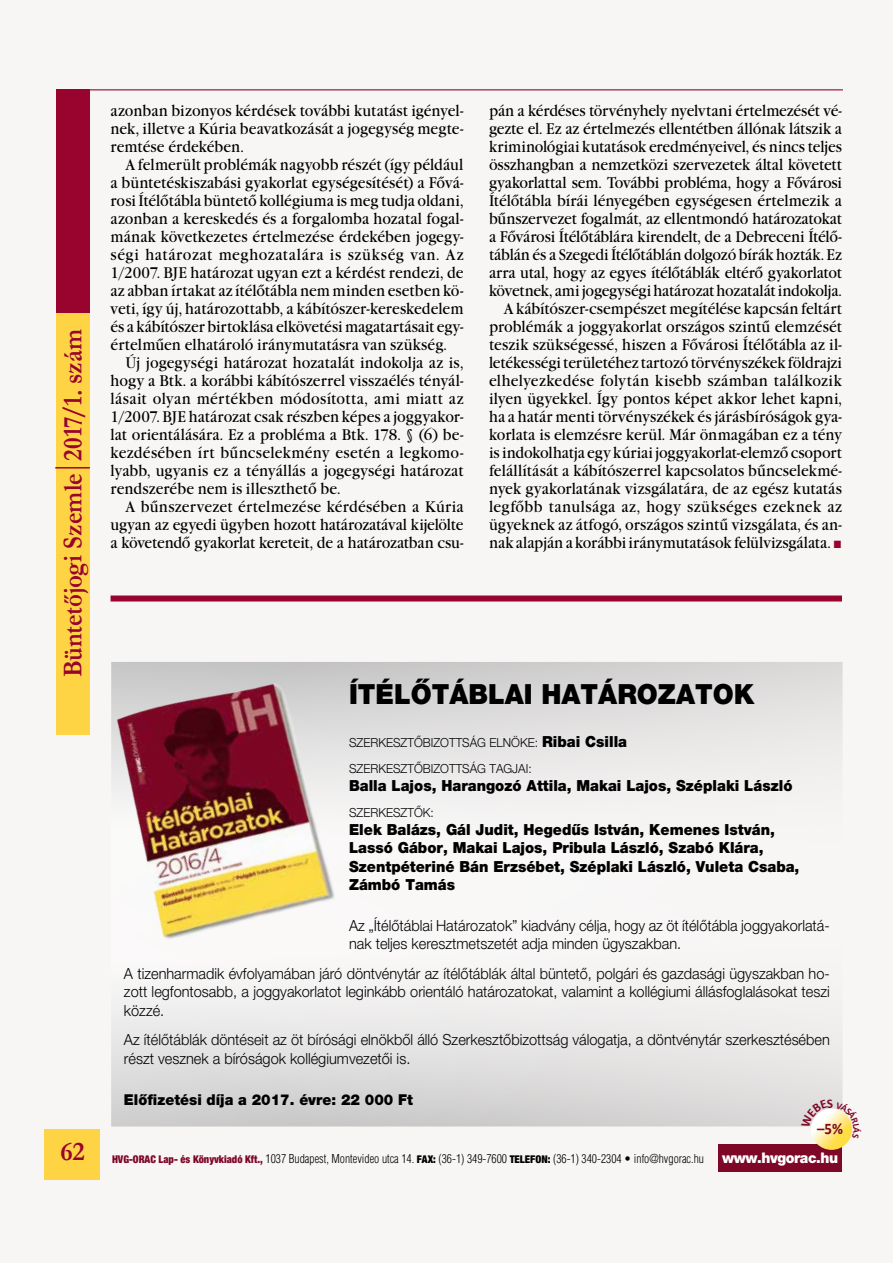
<style>
.page{position:relative;width:893px;height:1263px;background:#fff}
.page>*{position:absolute;margin:0;border:0;box-sizing:border-box;transform-origin:0 0}
.t1{font:27.75px "Helvetica HU Black";color:#000;scale:.95 1}
.t2{font:700 27.3px "Garamond";letter-spacing:-.005em;color:#99042f;scale:.91 1}
.t3{font:700 27px "Garamond";color:#99042f}
.t4{font:700 16.2px "Calibri";color:#7e0626;scale:.92 1}
.t5{font:16.05px/18px "Garamond PFL";color:#000;text-align:right;scale:.91 1}
.t6{font:16.05px "Garamond PFL";letter-spacing:.025em;color:#000;scale:.91 1}
.t7{font:16.05px "Garamond PFL";letter-spacing:.04em;color:#000;scale:.91 1}
.t8{font:15.3px/18.1px "Helvetica HU Light";color:#000;scale:.95 1}
.t9{font:15.3px/18.1px "Helvetica HU Black";color:#000;scale:.95 1}
.t10{font:15px "Helvetica HU Black";color:#000;scale:.95 1}
.t11{font:12.45px/26px "Helvetica HU Light";color:#000;scale:.95 1}
.t12{font:300 12px "Helvetica HU Condensed";color:#000}
.s1{font-family:"Times New Roman";color:#99042f}
.s2{font-family:"Helvetica HU Black";font-size:15.3px}
.s3{font-weight:900;font-size:10.65px;color:#7e0626}
.s4{font-weight:900;font-size:10.65px}
.s5{font-family:"Helvetica HU Black";font-weight:400;font-size:14.7px;color:#fff}
</style>
<div class="page">
<div style="left:45px;top:1129px;width:55px;height:51px;background:#ffd444"></div>
<hr style="left:56px;top:89px;width:787px;height:1px;background:#99042f">
<div style="left:56px;top:311px;width:34px;height:424px;background:#ffd444"></div>
<div style="left:56px;top:90px;width:34px;height:223px;background:#99042f"></div>
<hr style="left:55px;top:467px;width:35px;height:1px;background:#99042f">
<div style="left:111px;top:595px;width:731px;height:6px;background:#99042f"></div>
<svg style="left:111px;top:662px;width:732px;height:464px"></svg>
<img style="left:111px;top:661px;width:290px;height:329px">
<div style="left:718px;top:1144px;width:124px;height:28px;background:#7e0626"></div>
<svg style="left:811px;top:1108px;width:41px;height:42px"></svg>
<svg style="left:801px;top:1099px;width:52px;height:39px"></svg>
<h2 class="t2" style="left:54px;top:677px;width:384px;rotate:-90deg">Büntetőjogi Szemle 2017/1. szám</h2>
<p class="t3" style="left:60px;top:1133px;width:26px">62</p>
<p class="t5" style="left:111px;top:102px;width:389px">azonban bizonyos kérdések további kutatást igényel-</p>
<p class="t5" style="left:111px;top:120px;width:389px">nek, illetve a Kúria beavatkozását a jogegység megte-</p>
<p class="t5" style="left:111px;top:138px;width:148px">remtése érdekében.</p>
<p class="t5" style="left:125px;top:156px;width:373px">A felmerült problémák nagyobb részét (így például</p>
<p class="t5" style="left:111px;top:174px;width:389px">a büntetéskiszabási gyakorlat egységesítését) a Fővá-</p>
<p class="t5" style="left:111px;top:192px;width:389px">rosi Ítélőtábla büntető kollégiuma is meg tudja oldani,</p>
<p class="t5" style="left:111px;top:210px;width:389px">azonban a kereskedés és a forgalomba hozatal fogal-</p>
<p class="t5" style="left:111px;top:228px;width:389px">mának következetes értelmezése érdekében jogegy-</p>
<p class="t7" style="left:111px;top:246px;width:389px">ségi határozat meghozatalára is szükség van. Az</p>
<p class="t5" style="left:111px;top:264px;width:389px">1/2007. BJE határozat ugyan ezt a kérdést rendezi, de</p>
<p class="t5" style="left:111px;top:282px;width:389px">az abban írtakat az ítélőtábla nem minden esetben kö-</p>
<p class="t5" style="left:111px;top:300px;width:389px">veti, így új, határozottabb, a kábítószer-kereskedelem</p>
<p class="t5" style="left:111px;top:318px;width:389px">és a kábítószer birtoklása elkövetési magatartásait egy-</p>
<p class="t5" style="left:111px;top:336px;width:371px">értelműen elhatároló iránymutatásra van szükség.</p>
<p class="t5" style="left:125px;top:354px;width:373px">Új jogegységi határozat hozatalát indokolja az is,</p>
<p class="t5" style="left:111px;top:372px;width:389px">hogy a Btk. a korábbi kábítószerrel visszaélés tényál-</p>
<p class="t6" style="left:111px;top:390px;width:389px">lásait olyan mértékben módosította, ami miatt az</p>
<p class="t5" style="left:111px;top:408px;width:389px">1/2007. BJE határozat csak részben képes a joggyakor-</p>
<p class="t5" style="left:111px;top:426px;width:389px">lat orientálására. Ez a probléma a Btk. 178. § (6) be-</p>
<p class="t5" style="left:111px;top:444px;width:389px">kezdésében írt bűncselekmény esetén a legkomo-</p>
<p class="t5" style="left:111px;top:462px;width:389px">lyabb, ugyanis ez a tényállás a jogegységi határozat</p>
<p class="t5" style="left:111px;top:480px;width:254px">rendszerébe nem is illeszthető be.</p>
<p class="t5" style="left:125px;top:498px;width:373px">A bűnszervezet értelmezése kérdésében a Kúria</p>
<p class="t5" style="left:111px;top:516px;width:389px">ugyan az egyedi ügyben hozott határozatával kijelölte</p>
<p class="t5" style="left:111px;top:534px;width:389px">a követendő gyakorlat kereteit, de a határozatban csu-</p>
<p class="t5" style="left:489px;top:102px;width:389px">pán a kérdéses törvényhely nyelvtani értelmezését vé&shy;gezte el. Ez az értelmezés ellentétben állónak látszik a kriminológiai kutatások eredményeivel, és nincs teljes összhangban a nemzetközi szervezetek által követett gyakorlattal sem. További probléma, hogy a Fővárosi Ítélőtábla bírái lényegében egységesen értelmezik a bűnszervezet fogalmát, az ellentmondó határozatokat a Fővárosi Ítélőtáblára kirendelt, de a Debreceni Ítélő&shy;táblán és a Szegedi Ítélőtáblán dolgozó bírák hozták. Ez arra utal, hogy az egyes ítélőtáblák eltérő gyakorlatot követnek, ami jogegységi határozat hozatalát indokolja.<br>A kábítószer-csempészet megítélése kapcsán feltárt problémák a joggyakorlat országos szintű elemzését teszik szükségessé, hiszen a Fővárosi Ítélőtábla az il&shy;letékességi területéhez tartozó törvényszékek földrajzi elhelyezkedése folytán kisebb számban találkozik ilyen ügyekkel. Így pontos képet akkor lehet kapni, ha a határ menti törvényszékek és járásbíróságok gya&shy;korlata is elemzésre kerül. Már önmagában ez a tény is indokolhatja egy kúriai joggyakorlat-elemző csoport felállítását a kábítószerrel kapcsolatos bűncselekmé&shy;nyek gyakorlatának vizsgálatára, de az egész kutatás legfőbb tanulsága az, hogy szükséges ezeknek az ügyeknek az átfogó, országos szintű vizsgálata, és an&shy;nak alapján a korábbi iránymutatások felülvizsgálata. <span class="s1">■</span></p>
<p class="t1" style="left:349px;top:678px;width:428px">Ítélőtáblai Határozatok</p>
<p class="t11" style="left:349px;top:729px;width:294px">SzerkeSztőbizottSág elnöke: <span class="s2">ribai Csilla<br></span>SzerkeSztőbizottSág tagjai:</p>
<p class="t9" style="left:349px;top:777px;width:468px">balla lajos, Harangozó attila, Makai lajos, Széplaki lászló</p>
<p class="t11" style="left:349px;top:799px;width:91px">SzerkeSztők:</p>
<p class="t9" style="left:349px;top:821px;width:476px">Elek balázs, Gál Judit, Hegedűs istván, kemenes istván, lassó Gábor, Makai lajos, Pribula lászló, Szabó klára, Szentpéteriné bán Erzsébet, Széplaki lászló, Vuleta Csaba, zámbó tamás</p>
<p class="t8" style="left:349px;top:916px;width:508px">az „Ítélőtáblai Határozatok” kiadvány célja, hogy az öt ítélőtábla joggyakorlatá&shy;nak teljes keresztmetszetét adja minden ügyszakban.</p>
<p class="t8" style="left:124px;top:964px;width:744px;text-align:justify">a tizenharmadik évfolyamában járó döntvénytár az ítélőtáblák által büntető, polgári és gazdasági ügyszakban ho&shy;zott legfontosabb, a joggyakorlatot leginkább orientáló határozatokat, valamint a kollégiumi állásfoglalásokat teszi közzé.</p>
<p class="t8" style="left:124px;top:1030px;width:745px">az ítélőtáblák döntéseit az öt bírósági elnökből álló Szerkesztőbizottság válogatja, a döntvénytár szerkesztésében részt vesznek a bíróságok kollégiumvezetői is.</p>
<p class="t10" style="left:124px;top:1091px;width:306px">Előfizetési díja a 2017. évre: 22 000 Ft</p>
<p class="t4" style="left:817px;top:1118px;width:30px">–5%</p>
<p class="t12" style="left:112px;top:1152px;width:728px"><span class="s3">HVG-ORAC Lap- és Könyvkiadó Kft.,</span> 1037 Budapest, Montevideo utca 14. <span class="s4">FAx:</span> (36-1) 349-7600 <span class="s4">TeLeFOn:</span> (36-1) 340-2304 • info@hvgorac.hu <span class="s5">www.hvgorac.hu</span></p>
</div>
